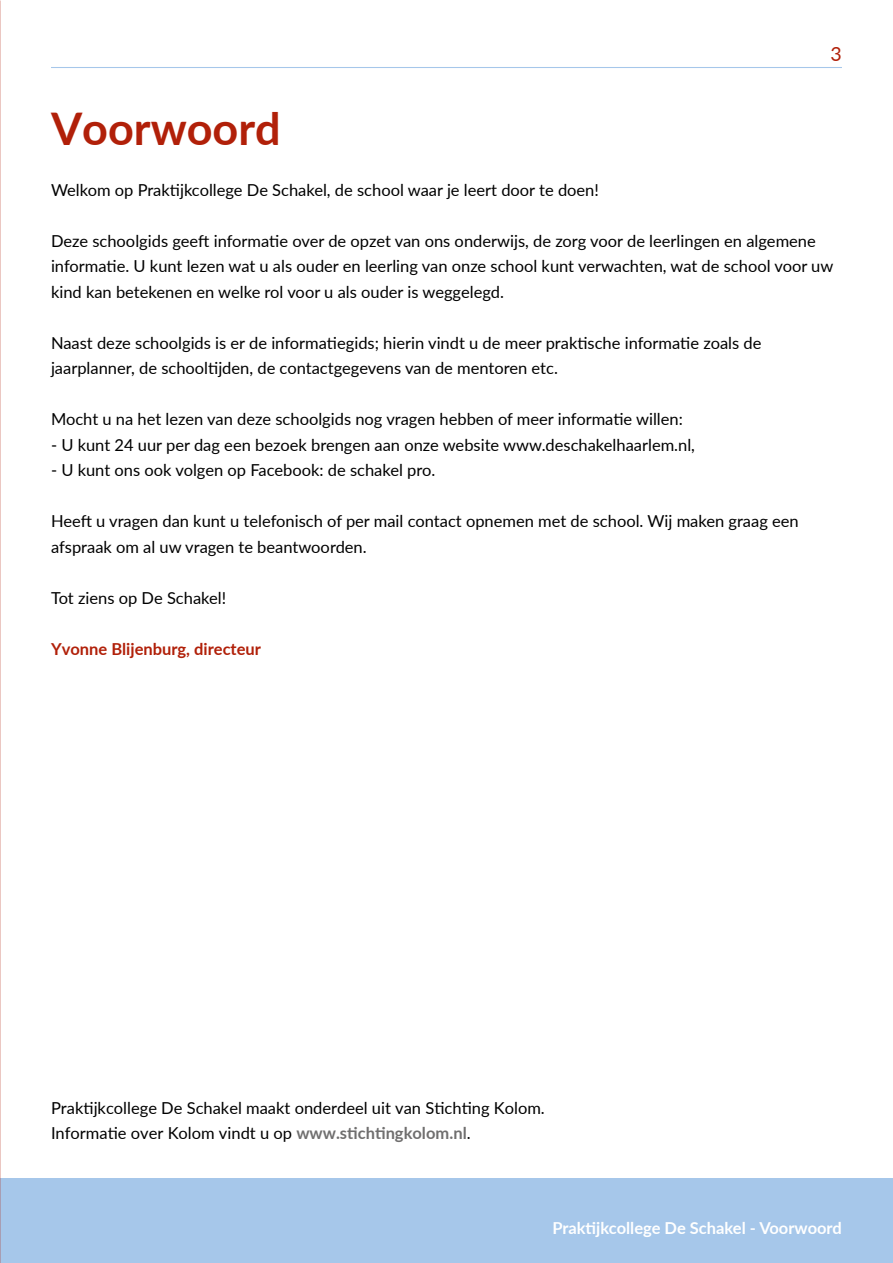
<style>
.page{position:relative;width:893px;height:1263px;background:#fff}
.page>*{position:absolute;margin:0;border:0;box-sizing:border-box;transform-origin:0 0}
.t1{font:700 45px "Lato";color:#b12009}
.t2{font:19.5px "Lato";color:#b12009}
.t3{font:16.5px/25.5px "Lato";color:#000}
.t4{font:700 16.5px "Lato";color:#fff}
.t5{font:700 16.5px "Lato";color:#b12009}
.s1{font-weight:700;color:#706f6f}
</style>
<div class="page">
<hr style="left:51px;top:67px;width:791px;height:1px;background:#a6c7ea">
<div style="left:0;top:1178px;width:893px;height:85px;background:#a6c7ea"></div>
<p class="t2" style="left:831px;top:40px;width:13px">3</p>
<h1 class="t1" style="left:51px;top:95px;width:231px">Voorwoord</h1>
<p class="t3" style="left:51px;top:176px;width:549px">Welkom op Praktijkcollege De Schakel, de school waar je leert door te doen!</p>
<p class="t3" style="left:51px;top:227px;width:784px">Deze schoolgids geeft informatie over de opzet van ons onderwijs, de zorg voor de leerlingen en algemene informatie. U kunt lezen wat u als ouder en leerling van onze school kunt verwachten, wat de school voor uw kind kan betekenen en welke rol voor u als ouder is weggelegd.</p>
<p class="t3" style="left:51px;top:329px;width:712px">Naast deze schoolgids is er de informatiegids; hierin vindt u de meer praktische informatie zoals de jaarplanner, de schooltijden, de contactgegevens van de mentoren etc.</p>
<p class="t3" style="left:51px;top:406px;width:633px">Mocht u na het lezen van deze schoolgids nog vragen hebben of meer informatie willen:</p>
<p class="t3" style="left:51px;top:431px;width:645px">- U kunt 24 uur per dag een bezoek brengen aan onze website www.deschakelhaarlem.nl,</p>
<p class="t3" style="left:51px;top:457px;width:386px">- U kunt ons ook volgen op Facebook: de schakel pro.</p>
<p class="t3" style="left:51px;top:508px;width:749px">Heeft u vragen dan kunt u telefonisch of per mail contact opnemen met de school. Wij maken graag een afspraak om al uw vragen te beantwoorden.</p>
<p class="t3" style="left:51px;top:584px;width:177px">Tot ziens op De Schakel!</p>
<p class="t5" style="left:51px;top:636px;width:212px">Yvonne Blijenburg, directeur</p>
<p class="t3" style="left:51px;top:1094px;width:495px">Praktijkcollege De Schakel maakt onderdeel uit van Stichting Kolom.<br>Informatie over Kolom vindt u op <span class="s1">www.stichtingkolom.nl</span>.</p>
<p class="t4" style="left:552px;top:1215px;width:291px">Praktijkcollege De Schakel - Voorwoord</p>
</div>
